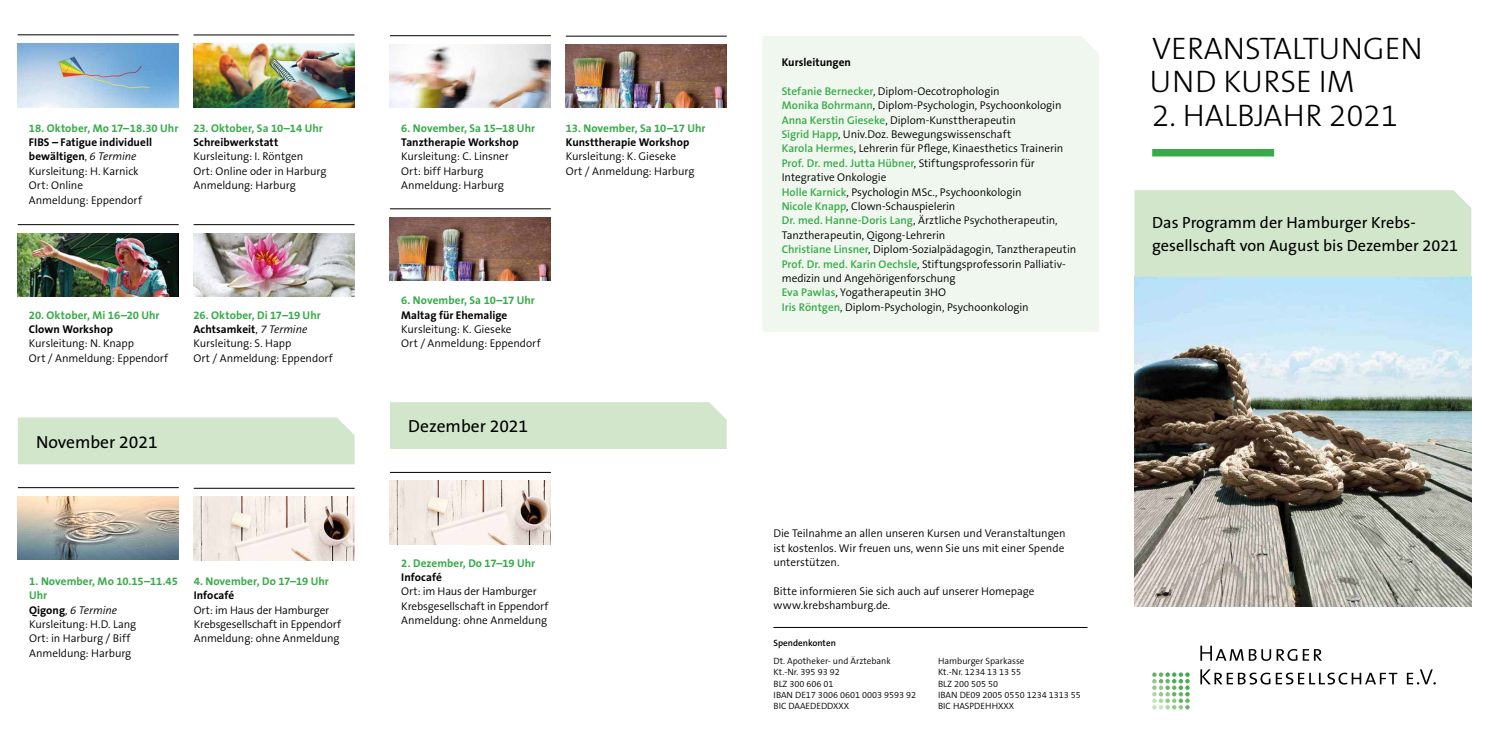
<style>
.page{position:relative;width:1489px;height:745px;background:#fff}
.page>*{position:absolute;margin:0;border:0;box-sizing:border-box;transform-origin:0 0}
.t1{font:300 31.25px/33.8px "The Sans B3";color:#000}
.t2{font:17.5px "The Sans B5 Plain";color:#000}
.t3{font:16.25px/22.5px "The Sans B5 Plain";color:#000}
.t4{font:300 11.25px/14.4px "The Sans B4";letter-spacing:-.005em;color:#000}
.t5{font:700 11.25px/14.4px "The Sans B7";color:#37ab49}
.t6{font:700 11.25px/14.4px "The Sans B7";letter-spacing:.005em;color:#000}
.t7{font:300 11.25px "The Sans";letter-spacing:-.005em;color:#000}
.t8{font:300 9.12px/11.2px "The Sans B4";color:#000}
.t9{font:600 9.12px "The Sans B6";color:#000}
.s1{font-family:"The Sans";font-weight:300}
.s2{font-family:"The Sans B4";font-weight:300;font-style:italic}
.s3{color:#000}
.s4{font-family:"The Sans";font-weight:300;color:#000}
.s5{font-family:"The Sans B4";font-weight:300;font-style:italic;color:#000}
.s6{font-family:"The Sans B7";font-weight:700}
.s7{font-family:"The Sans"}
.s8{font-style:italic}
.s9{font-family:"The Sans B6";font-weight:600;color:#37ab49}
</style>
<div class="page">
<img style="left:194px;top:496px;width:161px;height:64px">
<img style="left:194px;top:233px;width:160px;height:63px">
<img style="left:18px;top:233px;width:161px;height:63px">
<img style="left:193px;top:43px;width:161px;height:64px">
<hr style="left:18px;top:224px;width:161px;height:1px;background:#000">
<hr style="left:193px;top:35px;width:161px;height:1px;background:#000">
<hr style="left:194px;top:224px;width:160px;height:1px;background:#000">
<div style="left:18px;top:417px;width:336px;height:47px;background:#d2e6cb"></div>
<img style="left:18px;top:496px;width:161px;height:63px">
<hr style="left:18px;top:487px;width:161px;height:1px;background:#000">
<hr style="left:194px;top:487px;width:161px;height:1px;background:#000">
<img style="left:390px;top:480px;width:161px;height:64px">
<img style="left:390px;top:44px;width:161px;height:63px">
<hr style="left:390px;top:35px;width:161px;height:1px;background:#000">
<img style="left:390px;top:217px;width:161px;height:63px">
<img style="left:566px;top:45px;width:160px;height:62px">
<hr style="left:390px;top:208px;width:161px;height:1px;background:#000">
<hr style="left:566px;top:36px;width:160px;height:1px;background:#000">
<div style="left:390px;top:402px;width:336px;height:47px;background:#d2e6cb"></div>
<hr style="left:390px;top:472px;width:161px;height:1px;background:#000">
<svg style="left:1200px;top:669px;width:197px;height:15px"></svg>
<svg style="left:1406px;top:669px;width:29px;height:15px"></svg>
<svg style="left:1200px;top:645px;width:70px;height:15px"></svg>
<svg style="left:1276px;top:649px;width:45px;height:11px"></svg>
<svg style="left:1152px;top:672px;width:37px;height:37px"></svg>
<img style="left:1134px;top:276px;width:336px;height:329px">
<div style="left:1152px;top:149px;width:121px;height:7px;background:#37ab49"></div>
<div style="left:1134px;top:190px;width:336px;height:86px;background:#d2e6cb"></div>
<hr style="left:773px;top:626px;width:314px;height:1px;background:#000">
<img style="left:18px;top:43px;width:161px;height:64px">
<hr style="left:18px;top:34px;width:161px;height:1px;background:#000">
<div style="left:762px;top:36px;width:336px;height:295px;background:#f0f7ef"></div>
<p class="t5" style="left:29px;top:121px;width:151px">18. Oktober, Mo 17–18.30 Uhr</p>
<p class="t6" style="left:29px;top:135px;width:124px">FIBS – Fatigue individuell bewältigen<span class="s1">,</span> <span class="s2">6 Termine</span></p>
<p class="t4" style="left:29px;top:164px;width:114px">Kursleitung: H. Karnick<br>Ort: Online<br>Anmeldung: Eppendorf</p>
<p class="t5" style="left:193px;top:121px;width:131px">23. Oktober, Sa 10–14 Uhr</p>
<p class="t6" style="left:193px;top:135px;width:86px">Schreibwerkstatt</p>
<p class="t4" style="left:193px;top:150px;width:134px">Kursleitung: I. Röntgen<br>Ort: Online oder in Harburg<br>Anmeldung: Harburg</p>
<p class="t5" style="left:29px;top:308px;width:132px">20. Oktober, Mi 16–20 Uhr</p>
<p class="t6" style="left:29px;top:322px;width:86px">Clown Workshop</p>
<p class="t4" style="left:29px;top:337px;width:141px">Kursleitung: N. Knapp<br>Ort / Anmeldung: Eppendorf</p>
<p class="t5" style="left:193px;top:308px;width:129px">26. Oktober, Di 17–19 Uhr<br><span class="s3">Achtsamkeit</span><span class="s4">,</span> <span class="s5">7 Termine</span></p>
<p class="t4" style="left:193px;top:337px;width:141px">Kursleitung: S. Happ<br>Ort / Anmeldung: Eppendorf</p>
<h2 class="t2" style="left:36px;top:432px;width:123px">November 2021</h2>
<p class="t5" style="left:29px;top:574px;width:150px">1. November, Mo 10.15–11.45<br>Uhr</p>
<p class="t4" style="left:29px;top:602px;width:109px"><span class="s6">Qigong</span><span class="s7">,</span> <span class="s8">6 Termine<br></span>Kursleitung: H.D. Lang<br>Ort: in Harburg / Biff<br>Anmeldung: Harburg</p>
<p class="t5" style="left:194px;top:574px;width:137px">4. November, Do 17–19 Uhr</p>
<p class="t6" style="left:194px;top:588px;width:42px">Infocafé</p>
<p class="t4" style="left:194px;top:602px;width:149px">Ort: im Haus der Hamburger<br>Krebsgesellschaft in Eppendorf<br>Anmeldung: ohne Anmeldung</p>
<p class="t5" style="left:401px;top:121px;width:135px">6. November, Sa 15–18 Uhr</p>
<p class="t6" style="left:401px;top:135px;width:119px">Tanztherapie Workshop</p>
<p class="t4" style="left:401px;top:150px;width:109px">Kursleitung: C. Linsner<br>Ort: biff Harburg</p>
<p class="t7" style="left:401px;top:176px;width:104px">Anmeldung: Harburg</p>
<p class="t5" style="left:566px;top:121px;width:141px">13. November, Sa 10–17 Uhr</p>
<p class="t6" style="left:566px;top:135px;width:125px">Kunsttherapie Workshop</p>
<p class="t4" style="left:566px;top:150px;width:130px">Kursleitung: K. Gieseke<br>Ort / Anmeldung: Harburg</p>
<p class="t5" style="left:401px;top:293px;width:135px">6. November, Sa 10–17 Uhr</p>
<p class="t6" style="left:401px;top:308px;width:108px">Maltag für Ehemalige</p>
<p class="t4" style="left:401px;top:322px;width:141px">Kursleitung: K. Gieseke<br>Ort / Anmeldung: Eppendorf</p>
<h2 class="t2" style="left:408px;top:417px;width:121px">Dezember 2021</h2>
<p class="t5" style="left:401px;top:555px;width:135px">2. Dezember, Do 17–19 Uhr</p>
<p class="t6" style="left:401px;top:570px;width:42px">Infocafé</p>
<p class="t4" style="left:401px;top:584px;width:149px">Ort: im Haus der Hamburger<br>Krebsgesellschaft in Eppendorf<br>Anmeldung: ohne Anmeldung</p>
<p class="t6" style="left:781px;top:55px;width:71px">Kursleitungen</p>
<p class="t4" style="left:781px;top:84px;width:296px"><span class="s9">Stefanie Bernecker</span>, Diplom-Oecotrophologin<br><span class="s9">Monika Bohrmann</span>, Diplom-Psychologin, Psychoonkologin <span class="s9">Anna Kerstin Gieseke</span>, Diplom-Kunsttherapeutin<br><span class="s9">Sigrid Happ</span>, Univ.Doz. Bewegungswissenschaft<br><span class="s9">Karola Hermes</span>, Lehrerin für Pflege, Kinaesthetics Trainerin <span class="s9">Prof. Dr. med. Jutta Hübner</span>, Stiftungsprofessorin für Integrative Onkologie<br><span class="s9">Holle Karnick</span>, Psychologin MSc., Psychoonkologin<br><span class="s9">Nicole Knapp</span>, Clown-Schauspielerin<br><span class="s9">Dr. med. Hanne-Doris Lang</span>, Ärztliche Psychotherapeutin, Tanztherapeutin, Qigong-Lehrerin<br><span class="s9">Christiane Linsner</span>, Diplom-Sozialpädagogin, Tanztherapeutin <span class="s9">Prof. Dr. med. Karin Oechsle</span>, Stiftungsprofessorin Palliativ&shy;medizin und Angehörigenforschung<br><span class="s9">Eva Pawlas</span>, Yogatherapeutin 3HO<br><span class="s9">Iris Röntgen</span>, Diplom-Psychologin, Psychoonkologin</p>
<p class="t4" style="left:773px;top:526px;width:294px;text-align:justify">Die Teilnahme an allen unseren Kursen und Veranstaltungen ist kostenlos. Wir freuen uns, wenn Sie uns mit einer Spende unterstützen.</p>
<p class="t4" style="left:773px;top:583px;width:262px">Bitte informieren Sie sich auch auf unserer Homepage www.krebshamburg.de.</p>
<p class="t9" style="left:773px;top:637px;width:64px">Spendenkonten</p>
<p class="t8" style="left:773px;top:655px;width:144px">Dt. Apotheker- und Ärztebank<br>Kt.-Nr. 395 93 92<br>BLZ 300 606 01<br>IBAN DE17 3006 0601 0003 9593 92<br>BIC DAAEDEDDXXX</p>
<p class="t8" style="left:938px;top:655px;width:144px">Hamburger Sparkasse<br>Kt.-Nr. 1234 13 13 55<br>BLZ 200 505 50<br>IBAN DE09 2005 0550 1234 1313 55<br>BIC HASPDEHHXXX</p>
<h1 class="t1" style="left:1149px;top:32px;width:275px">VERANSTALTUNGEN<br>UND KURSE IM</h1>
<h1 class="t1" style="left:1152px;top:100px;width:247px">2. HALBJAHR 2021</h1>
<h3 class="t3" style="left:1152px;top:212px;width:307px">Das Programm der Hamburger Krebs&shy;gesellschaft von August bis Dezember 2021</h3>
</div>
